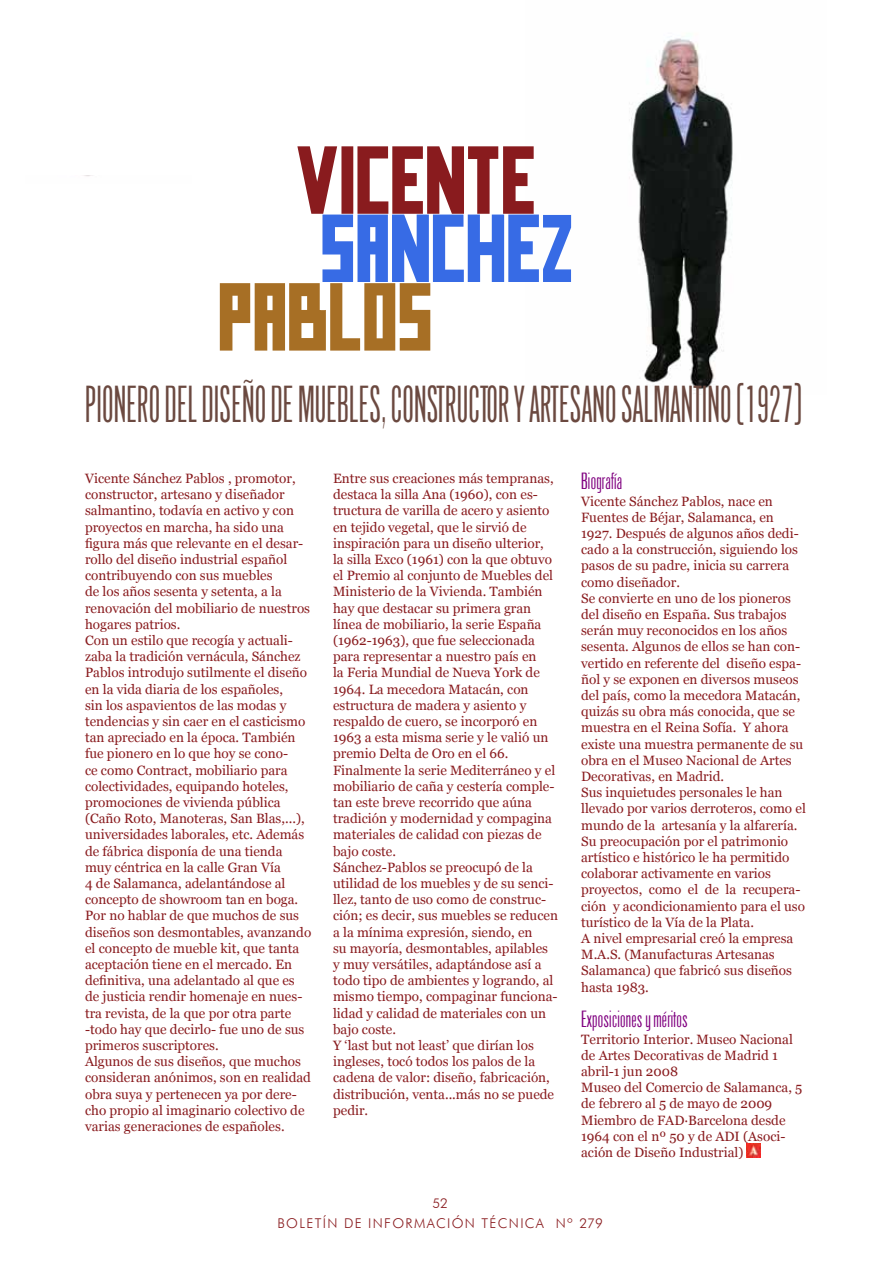
<style>
.page{position:relative;width:893px;height:1263px;background:#fff}
.page>*{position:absolute;margin:0;border:0;box-sizing:border-box;transform-origin:0 0}
.t1{font:46.5px "Arizona";color:#6b4940;scale:.8 1}
.t2{font:21px "Arizona";color:#800080}
.t3{font:13.5px/16.2px "Georgia";color:#891b1e}
.t4{font:300 13.5px/20.2px "Futura BT";letter-spacing:.1em;color:#891b1e;text-align:center}
</style>
<div class="page">
<img style="left:571px;top:38px;width:162px;height:356px">
<svg style="left:220px;top:146px;width:351px;height:205px"></svg>
<svg style="left:220px;top:146px;width:75px;height:29px"></svg>
<img style="left:747px;top:1143px;width:14px;height:14px">
<h1 class="t1" style="left:85px;top:377px;width:898px">PIONERO DEL DISEÑO DE MUEBLES, CONSTRUCTOR Y ARTESANO SALMANTINO (1927)</h1>
<p class="t3" style="left:85px;top:470px;width:228px">Vicente Sánchez Pablos , promotor, constructor, artesano y diseñador salmantino, todavía en activo y con proyectos en marcha, ha sido una figura más que relevante en el desar&shy;rollo del diseño industrial español contribuyendo con sus muebles<br>de los años sesenta y setenta, a la renovación del mobiliario de nuestros hogares patrios.<br>Con un estilo que recogía y actuali&shy;zaba la tradición vernácula, Sánchez Pablos introdujo sutilmente el diseño en la vida diaria de los españoles,<br>sin los aspavientos de las modas y tendencias y sin caer en el casticismo tan apreciado en la época. También fue pionero en lo que hoy se cono-<br>ce como Contract, mobiliario para colectividades, equipando hoteles, promociones de vivienda pública (Caño Roto, Manoteras, San Blas,...), universidades laborales, etc. Además de fábrica disponía de una tienda muy céntrica en la calle Gran Vía<br>4 de Salamanca, adelantándose al concepto de showroom tan en boga.<br>Por no hablar de que muchos de sus diseños son desmontables, avanzando el concepto de mueble kit, que tanta aceptación tiene en el mercado. En definitiva, una adelantado al que es de justicia rendir homenaje en nues&shy;tra revista, de la que por otra parte -todo hay que decirlo- fue uno de sus primeros suscriptores.<br>Algunos de sus diseños, que muchos consideran anónimos, son en realidad obra suya y pertenecen ya por dere&shy;cho propio al imaginario colectivo de varias generaciones de españoles.</p>
<p class="t3" style="left:333px;top:470px;width:226px">Entre sus creaciones más tempranas, destaca la silla Ana (1960), con es&shy;tructura de varilla de acero y asiento en tejido vegetal, que le sirvió de inspiración para un diseño ulterior,<br>la silla Exco (1961) con la que obtuvo el Premio al conjunto de Muebles del Ministerio de la Vivienda. También hay que destacar su primera gran línea de mobiliario, la serie España (1962-1963), que fue seleccionada para representar a nuestro país en<br>la Feria Mundial de Nueva York de 1964. La mecedora Matacán, con estructura de madera y asiento y respaldo de cuero, se incorporó en 1963 a esta misma serie y le valió un premio Delta de Oro en el 66.<br>Finalmente la serie Mediterráneo y el mobiliario de caña y cestería comple&shy;tan este breve recorrido que aúna tradición y modernidad y compagina materiales de calidad con piezas de bajo coste.<br>Sánchez-Pablos se preocupó de la utilidad de los muebles y de su senci&shy;llez, tanto de uso como de construc&shy;ción; es decir, sus muebles se reducen a la mínima expresión, siendo, en<br>su mayoría, desmontables, apilables y muy versátiles, adaptándose así a todo tipo de ambientes y logrando, al mismo tiempo, compaginar funciona&shy;lidad y calidad de materiales con un bajo coste.<br>Y ‘last but not least’ que dirían los ingleses, tocó todos los palos de la cadena de valor: diseño, fabricación, distribución, venta...más no se puede pedir.</p>
<h2 class="t2" style="left:581px;top:469px;width:43px">Biografía</h2>
<p class="t3" style="left:581px;top:493px;width:226px">Vicente Sánchez Pablos, nace en Fuentes de Béjar, Salamanca, en 1927. Después de algunos años dedi&shy;cado a la construcción, siguiendo los pasos de su padre, inicia su carrera como diseñador.<br>Se convierte en uno de los pioneros del diseño en España. Sus trabajos serán muy reconocidos en los años sesenta. Algunos de ellos se han con&shy;vertido en referente del diseño espa&shy;ñol y se exponen en diversos museos del país, como la mecedora Matacán, quizás su obra más conocida, que se muestra en el Reina Sofía. Y ahora existe una muestra permanente de su obra en el Museo Nacional de Artes Decorativas, en Madrid.<br>Sus inquietudes personales le han llevado por varios derroteros, como el mundo de la artesanía y la alfarería.<br>Su preocupación por el patrimonio artístico e histórico le ha permitido colaborar activamente en varios proyectos, como el de la recupera&shy;ción y acondicionamiento para el uso turístico de la Vía de la Plata.<br>A nivel empresarial creó la empresa M.A.S. (Manufacturas Artesanas Salamanca) que fabricó sus diseños hasta 1983.</p>
<h2 class="t2" style="left:581px;top:1007px;width:108px">Exposiciones y méritos</h2>
<p class="t3" style="left:581px;top:1031px;width:223px">Territorio Interior. Museo Nacional de Artes Decorativas de Madrid 1 abril-1 jun 2008<br>Museo del Comercio de Salamanca, 5 de febrero al 5 de mayo de 2009<br>Miembro de FAD·Barcelona desde<br>1964 con el nº 50 y de ADI (Asoci&shy;ación de Diseño Industrial)</p>
<p class="t4" style="left:277px;top:1193px;width:327px">52<br>BOLETÍN DE INFORMACIÓN TÉCNICA Nº 279</p>
</div>
